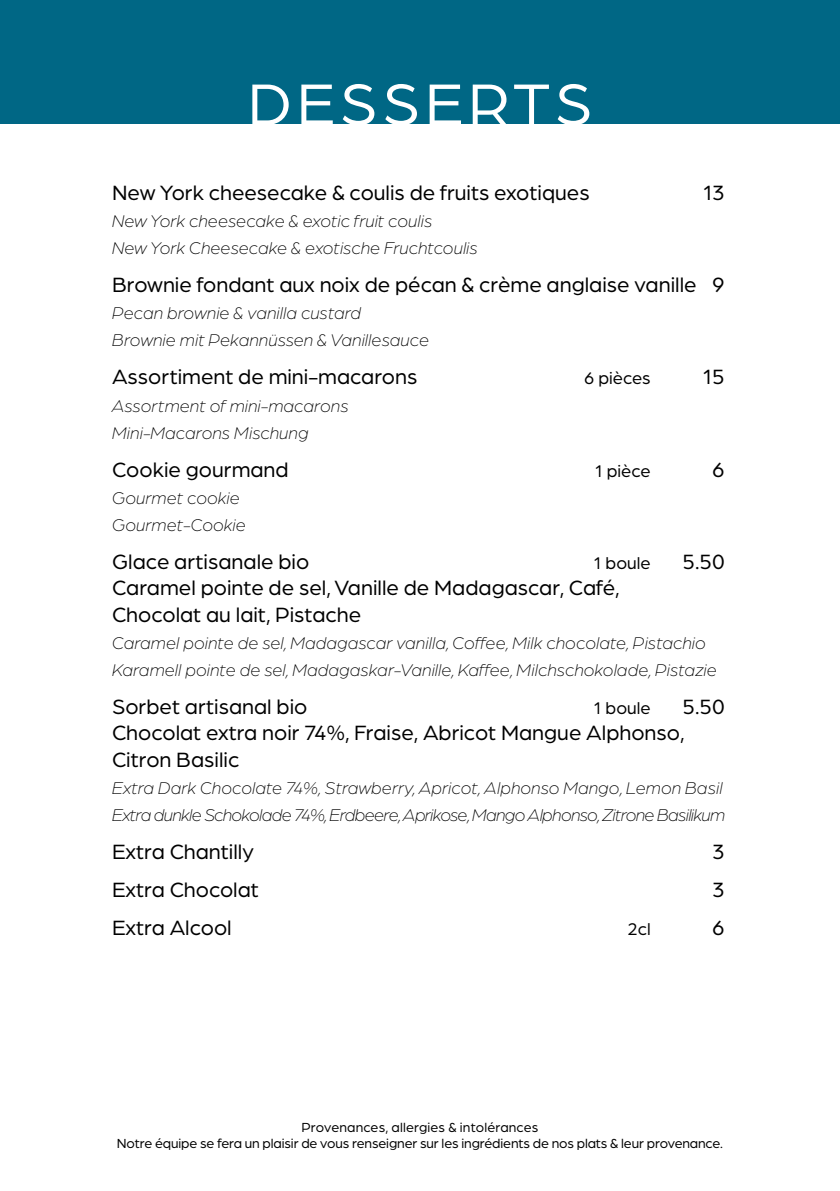
<style>
.page{position:relative;width:840px;height:1191px;background:#fff}
.page>*{position:absolute;margin:0;border:0;box-sizing:border-box;transform-origin:0 0}
.t1{font:62px "Arboria";letter-spacing:.08em;color:#fff}
.t2{font:22px/26.4px "Arboria";color:#000}
.t3{font:italic 300 18px/27.2px "Arboria";color:#000}
.t4{font:italic 300 18px/27.2px "Arboria";letter-spacing:-.04em;color:#000}
.t5{font:18px "Arboria";color:#000}
.t6{font:14px/16.8px "Arboria";letter-spacing:-.01em;color:#000;text-align:center}
</style>
<div class="page">
<div style="left:0;top:0;width:839px;height:123px;background:#006785"></div>
<h1 class="t1" style="left:247px;top:64px;width:346px">DESSERTS</h1>
<p class="t2" style="left:112px;top:178px;width:479px">New York cheesecake &amp; coulis de fruits exotiques</p>
<p class="t2" style="left:702px;top:178px;width:23px">13</p>
<p class="t3" style="left:112px;top:207px;width:367px">New York cheesecake &amp; exotic fruit coulis<br>New York Cheesecake &amp; exotische Fruchtcoulis</p>
<p class="t2" style="left:112px;top:270px;width:613px">Brownie fondant aux noix de pécan &amp; crème anglaise vanille 9</p>
<p class="t3" style="left:112px;top:299px;width:318px">Pecan brownie &amp; vanilla custard<br>Brownie mit Pekannüssen &amp; Vanillesauce</p>
<p class="t2" style="left:112px;top:363px;width:306px">Assortiment de mini-macarons</p>
<p class="t5" style="left:584px;top:366px;width:68px">6 pièces</p>
<p class="t2" style="left:702px;top:363px;width:24px">15</p>
<p class="t3" style="left:112px;top:391px;width:238px">Assortment of mini-macarons<br>Mini-Macarons Mischung</p>
<p class="t2" style="left:112px;top:455px;width:178px">Cookie gourmand</p>
<p class="t5" style="left:594px;top:459px;width:57px">1 pièce</p>
<p class="t2" style="left:711px;top:455px;width:14px">6</p>
<p class="t3" style="left:112px;top:484px;width:135px">Gourmet cookie<br>Gourmet-Cookie</p>
<p class="t2" style="left:112px;top:547px;width:198px">Glace artisanale bio</p>
<p class="t5" style="left:593px;top:551px;width:58px">1 boule</p>
<p class="t2" style="left:682px;top:547px;width:44px">5.50</p>
<p class="t2" style="left:112px;top:574px;width:508px">Caramel pointe de sel, Vanille de Madagascar, Café,<br>Chocolat au lait, Pistache</p>
<p class="t3" style="left:112px;top:629px;width:606px">Caramel pointe de sel, Madagascar vanilla, Coffee, Milk chocolate, Pistachio<br>Karamell pointe de sel, Madagaskar-Vanille, Kaffee, Milchschokolade, Pistazie</p>
<p class="t2" style="left:112px;top:692px;width:197px">Sorbet artisanal bio</p>
<p class="t5" style="left:593px;top:696px;width:58px">1 boule</p>
<p class="t2" style="left:112px;top:692px;width:614px;text-indent:570px">5.50<br>Chocolat extra noir 74%, Fraise, Abricot Mangue Alphonso,<br>Citron Basilic</p>
<p class="t4" style="left:112px;top:774px;width:614px">Extra Dark Chocolate 74%, Strawberry, Apricot, Alphonso Mango, Lemon Basil<br>Extra dunkle Schokolade 74%, Erdbeere, Aprikose, Mango Alphonso, Zitrone Basilikum</p>
<p class="t2" style="left:112px;top:837px;width:143px">Extra Chantilly</p>
<p class="t2" style="left:711px;top:837px;width:14px">3</p>
<p class="t2" style="left:112px;top:875px;width:148px">Extra Chocolat</p>
<p class="t2" style="left:712px;top:875px;width:14px">3</p>
<p class="t2" style="left:112px;top:913px;width:121px">Extra Alcool</p>
<p class="t5" style="left:627px;top:917px;width:25px">2cl</p>
<p class="t2" style="left:711px;top:913px;width:14px">6</p>
<p class="t6" style="left:117px;top:1118px;width:607px">Provenances, allergies &amp; intolérances<br>Notre équipe se fera un plaisir de vous renseigner sur les ingrédients de nos plats &amp; leur provenance.</p>
</div>
